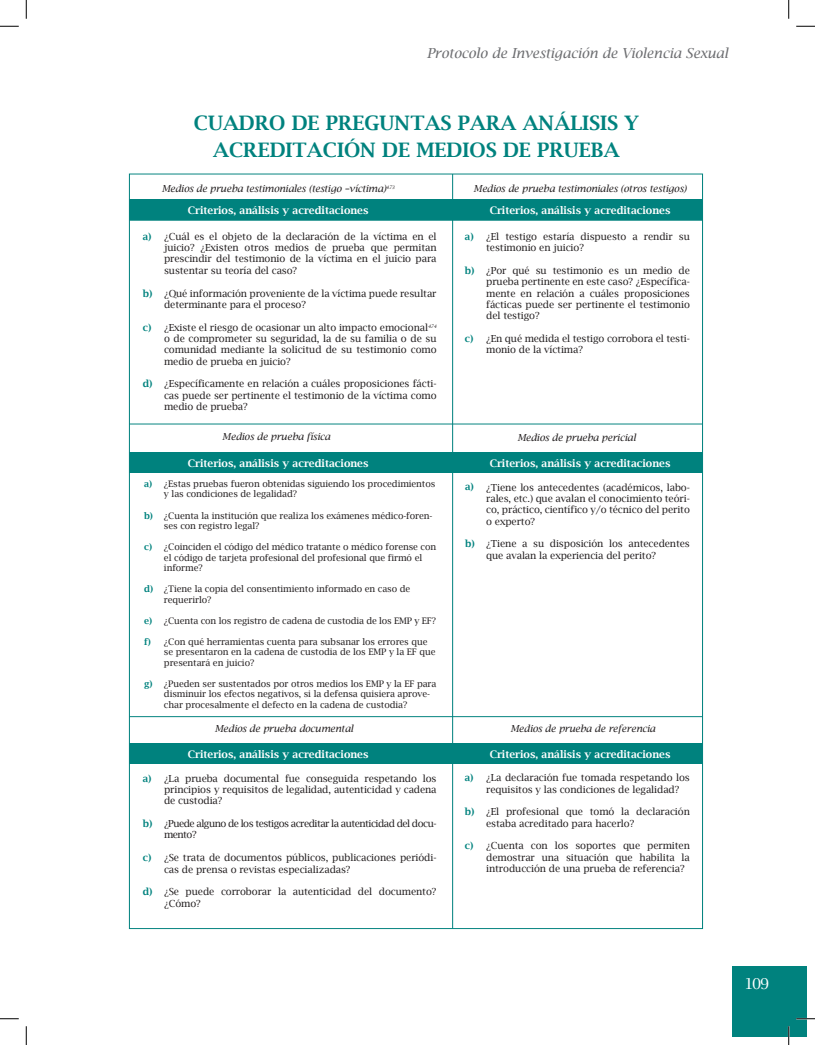
<style>
.page{position:relative;width:815px;height:1045px;background:#fff}
.page>*{position:absolute;margin:0;border:0;box-sizing:border-box;transform-origin:0 0}
.t1{font:600 20px/26.2px "Lucida Bright";color:#00827e;text-align:center}
.t2{font:15px "Lucida Bright";color:#fff}
.t3{font:italic 13.75px "Lucida Bright";color:#6c6d70}
.t4{font:600 10.38px "Lucida Bright";color:#fff}
.t5{font:9.75px/11.4px "Lucida Bright";letter-spacing:-.01em;color:#231f20}
.t6{font:italic 9.75px "Lucida Bright";letter-spacing:-.01em;color:#231f20}
.t7{font:9.75px/11.4px "Lucida Bright";letter-spacing:-.05em;color:#231f20}
.t8{font:600 9.75px "Lucida Bright";color:#00827e}
.t9{font:9px/10.5px "Lucida Bright";letter-spacing:-.01em;color:#231f20}
.t10{font:600 9px "Lucida Bright";color:#00827e}
</style>
<div class="page">
<div style="left:731px;top:966px;width:75px;height:70px;background:#00827e"></div>
<hr style="left:452px;top:174px;width:1px;height:754px;background:#00827e">
<hr style="left:129px;top:220px;width:573px;height:1px;background:#00827e">
<div style="left:129px;top:200px;width:573px;height:20px;background:#00827e"></div>
<div style="left:129px;top:452px;width:573px;height:20px;background:#00827e"></div>
<div style="left:129px;top:743px;width:573px;height:21px;background:#00827e"></div>
<hr style="left:129px;top:716px;width:573px;height:1px;background:#00827e">
<hr style="left:129px;top:423px;width:573px;height:1px;background:#00827e">
<svg style="left:0;top:25px;width:19px;height:2px"></svg>
<svg style="left:796px;top:25px;width:18px;height:2px"></svg>
<svg style="left:0;top:1018px;width:19px;height:1px"></svg>
<svg style="left:796px;top:1018px;width:18px;height:1px"></svg>
<svg style="left:25px;top:0;width:2px;height:19px"></svg>
<svg style="left:25px;top:1026px;width:2px;height:19px"></svg>
<svg style="left:788px;top:0;width:1px;height:19px"></svg>
<svg style="left:787px;top:1026px;width:2px;height:19px"></svg>
<h3 class="t3" style="left:426px;top:46px;width:303px">Protocolo de Investigación de Violencia Sexual</h3>
<p class="t8" style="left:143px;top:231px;width:10px">a)</p>
<p class="t8" style="left:143px;top:287px;width:11px">b)</p>
<p class="t8" style="left:143px;top:321px;width:10px">c)</p>
<p class="t8" style="left:143px;top:378px;width:11px">d)</p>
<p class="t10" style="left:144px;top:478px;width:10px">a)</p>
<p class="t10" style="left:144px;top:510px;width:10px">b)</p>
<p class="t10" style="left:144px;top:542px;width:9px">c)</p>
<p class="t10" style="left:144px;top:584px;width:10px">d)</p>
<p class="t10" style="left:144px;top:615px;width:10px">e)</p>
<p class="t10" style="left:144px;top:636px;width:8px">f)</p>
<p class="t10" style="left:144px;top:678px;width:10px">g)</p>
<p class="t8" style="left:143px;top:772px;width:10px">a)</p>
<p class="t8" style="left:143px;top:818px;width:11px">b)</p>
<p class="t8" style="left:143px;top:852px;width:10px">c)</p>
<p class="t8" style="left:143px;top:886px;width:11px">d)</p>
<h1 class="t1" style="left:194px;top:110px;width:446px">CUADRO DE PREGUNTAS PARA ANÁLISIS Y<br>ACREDITACIÓN DE MEDIOS DE PRUEBA</h1>
<p class="t6" style="left:162px;top:183px;width:234px">Medios de prueba testimoniales (testigo –víctima)<sup>473</sup></p>
<p class="t6" style="left:473px;top:183px;width:214px">Medios de prueba testimoniales (otros testigos)</p>
<p class="t4" style="left:188px;top:205px;width:182px">Criterios, análisis y acreditaciones</p>
<p class="t4" style="left:489px;top:205px;width:182px">Criterios, análisis y acreditaciones</p>
<p class="t5" style="left:164px;top:230px;width:274px;text-align:justify">¿Cuál es el objeto de la declaración de la víctima en el juicio? ¿Existen otros medios de prueba que permitan prescindir del testimonio de la víctima en el juicio para sustentar su teoría del caso?</p>
<p class="t5" style="left:164px;top:287px;width:274px">¿Qué información proveniente de la víctima puede resultar determinante para el proceso?</p>
<p class="t5" style="left:164px;top:321px;width:274px;text-align:justify">¿Existe el riesgo de ocasionar un alto impacto emocional<sup>474 </sup>o de comprometer su seguridad, la de su familia o de su comunidad mediante la solicitud de su testimonio como medio de prueba en juicio?</p>
<p class="t5" style="left:164px;top:378px;width:274px;text-align:justify">¿Específicamente en relación a cuáles proposiciones fácti&shy;cas puede ser pertinente el testimonio de la víctima como medio de prueba?</p>
<p class="t6" style="left:222px;top:431px;width:110px">Medios de prueba física</p>
<p class="t8" style="left:464px;top:231px;width:10px">a)</p>
<p class="t8" style="left:464px;top:265px;width:11px">b)</p>
<p class="t8" style="left:464px;top:333px;width:10px">c)</p>
<p class="t5" style="left:486px;top:230px;width:205px">¿El testigo estaría dispuesto a rendir su testimonio en juicio?</p>
<p class="t5" style="left:486px;top:265px;width:205px;text-align:justify">¿Por qué su testimonio es un medio de prueba pertinente en este caso? ¿Específica&shy;mente en relación a cuáles proposiciones fácticas puede ser pertinente el testimonio del testigo?</p>
<p class="t5" style="left:486px;top:333px;width:205px">¿En qué medida el testigo corrobora el testi&shy;monio de la víctima?</p>
<p class="t6" style="left:517px;top:432px;width:120px">Medios de prueba pericial</p>
<p class="t4" style="left:188px;top:457px;width:182px">Criterios, análisis y acreditaciones</p>
<p class="t4" style="left:489px;top:457px;width:182px">Criterios, análisis y acreditaciones</p>
<p class="t9" style="left:164px;top:478px;width:273px">¿Estas pruebas fueron obtenidas siguiendo los procedimientos y las condiciones de legalidad?</p>
<p class="t9" style="left:164px;top:510px;width:270px">¿Cuenta la institución que realiza los exámenes médico-foren&shy;ses con registro legal?</p>
<p class="t9" style="left:164px;top:541px;width:274px">¿Coinciden el código del médico tratante o médico forense con el código de tarjeta profesional del profesional que firmó el informe?</p>
<p class="t9" style="left:164px;top:583px;width:248px">¿Tiene la copia del consentimiento informado en caso de requerirlo?</p>
<p class="t9" style="left:164px;top:615px;width:273px">¿Cuenta con los registro de cadena de custodia de los EMP y EF?</p>
<p class="t9" style="left:164px;top:636px;width:273px">¿Con qué herramientas cuenta para subsanar los errores que se presentaron en la cadena de custodia de los EMP y la EF que presentará en juicio?</p>
<p class="t9" style="left:164px;top:678px;width:274px">¿Pueden ser sustentados por otros medios los EMP y la EF para disminuir los efectos negativos, si la defensa quisiera aprove&shy;char procesalmente el defecto en la cadena de custodia?</p>
<p class="t8" style="left:465px;top:481px;width:10px">a)</p>
<p class="t8" style="left:465px;top:538px;width:11px">b)</p>
<p class="t5" style="left:486px;top:481px;width:205px;text-align:justify">¿Tiene los antecedentes (académicos, labo&shy;rales, etc.) que avalan el conocimiento teóri&shy;co, práctico, científico y/o técnico del perito o experto?</p>
<p class="t5" style="left:486px;top:538px;width:205px">¿Tiene a su disposición los antecedentes que avalan la experiencia del perito?</p>
<p class="t6" style="left:215px;top:723px;width:140px">Medios de prueba documental</p>
<p class="t6" style="left:510px;top:723px;width:146px">Medios de prueba de referencia</p>
<p class="t4" style="left:188px;top:748px;width:182px">Criterios, análisis y acreditaciones</p>
<p class="t4" style="left:489px;top:748px;width:182px">Criterios, análisis y acreditaciones</p>
<p class="t5" style="left:164px;top:772px;width:274px;text-align:justify">¿La prueba documental fue conseguida respetando los principios y requisitos de legalidad, autenticidad y cadena de custodia?</p>
<p class="t7" style="left:164px;top:818px;width:274px">¿Puede alguno de los testigos acreditar la autenticidad del docu&shy;mento?</p>
<p class="t5" style="left:164px;top:852px;width:274px">¿Se trata de documentos públicos, publicaciones periódi&shy;cas de prensa o revistas especializadas?</p>
<p class="t5" style="left:164px;top:886px;width:274px">¿Se puede corroborar la autenticidad del documento? ¿Cómo?</p>
<p class="t8" style="left:464px;top:772px;width:10px">a)</p>
<p class="t8" style="left:464px;top:806px;width:11px">b)</p>
<p class="t8" style="left:464px;top:840px;width:10px">c)</p>
<p class="t5" style="left:486px;top:772px;width:205px">¿La declaración fue tomada respetando los requisitos y las condiciones de legalidad?</p>
<p class="t5" style="left:486px;top:806px;width:205px">¿El profesional que tomó la declaración estaba acreditado para hacerlo?</p>
<p class="t5" style="left:486px;top:840px;width:205px;text-align:justify">¿Cuenta con los soportes que permiten demostrar una situación que habilita la introducción de una prueba de referencia?</p>
<h2 class="t2" style="left:744px;top:975px;width:26px">109</h2>
</div>
